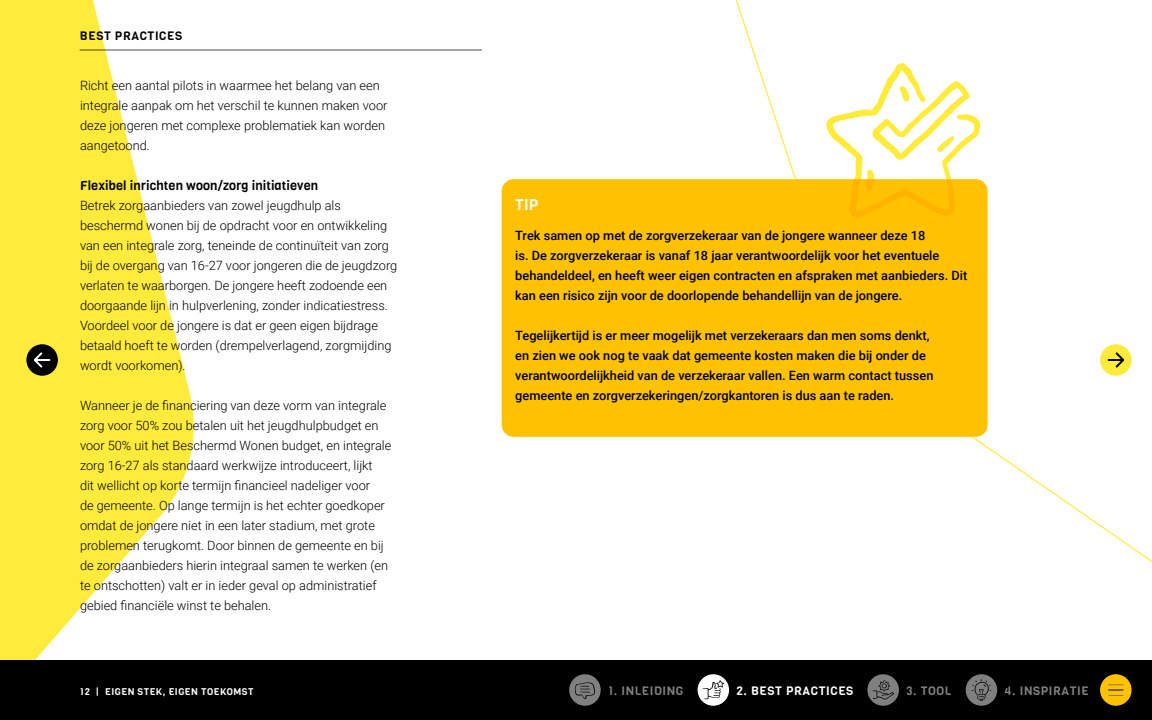
<style>
.page{position:relative;width:1152px;height:720px;background:#fff}
.page>*{position:absolute;margin:0;border:0;box-sizing:border-box;transform-origin:0 0}
.t1{font:15.2px "Viga";color:#fff}
.t2{font:300 12.8px/20px "Roboto";color:#000}
.t3{font:500 12.8px/20px "Roboto";color:#000}
.t4{font:12.8px "Viga";letter-spacing:.01em;color:#000}
.t5{font:12px "Viga";letter-spacing:.05em;color:#808080}
.t6{font:12px "Viga";letter-spacing:.05em;color:#fff}
.t7{font:12px "Viga";letter-spacing:.05em;color:#000}
.t8{font:9.6px "Viga";letter-spacing:.05em;color:#fff}
</style>
<div class="page">
<svg style="left:0;top:0;width:200px;height:660px;fill:#ffeb3b"></svg>
<div style="left:26px;top:344px;width:32px;height:32px;background:#000;border-radius:50%"></div>
<svg style="left:33px;top:352px;width:16px;height:16px"></svg>
<div style="left:1100px;top:344px;width:32px;height:32px;background:#ffeb3b;border-radius:50%"></div>
<svg style="left:1109px;top:352px;width:16px;height:16px"></svg>
<hr style="left:80px;top:50px;width:402px;height:1px;background:#000">
<div style="left:502px;top:179px;width:486px;height:258px;background:#ffc200;border-radius:12px"></div>
<svg style="left:826px;top:63px;width:154px;height:154px"></svg>
<div style="left:0;top:660px;width:1152px;height:60px;background:#000"></div>
<div style="left:569px;top:674px;width:32px;height:32px;background:#808080;border-radius:50%"></div>
<svg style="left:575px;top:682px;width:20px;height:17px"></svg>
<div style="left:698px;top:674px;width:31px;height:32px;background:#fff;border-radius:50%"></div>
<svg style="left:703px;top:680px;width:21px;height:19px"></svg>
<div style="left:867px;top:674px;width:32px;height:32px;background:#808080;border-radius:50%"></div>
<svg style="left:873px;top:681px;width:21px;height:19px"></svg>
<div style="left:966px;top:674px;width:31px;height:32px;background:#808080;border-radius:50%"></div>
<svg style="left:972px;top:679px;width:19px;height:22px"></svg>
<div style="left:1100px;top:674px;width:32px;height:32px;background:#ffc200;border-radius:50%"></div>
<svg style="left:1108px;top:684px;width:16px;height:7px"></svg>
<hr style="left:1106px;top:694px;width:20px;height:2px;background:#000;opacity:.75">
<p class="t7" style="left:80px;top:28px;width:104px">BEST PRACTICES</p>
<p class="t2" style="left:80px;top:75px;width:309px">Richt een aantal pilots in waarmee het belang van een integrale aanpak om het verschil te kunnen maken voor deze jongeren met complexe problematiek kan worden aangetoond.</p>
<p class="t4" style="left:80px;top:177px;width:240px">Flexibel inrichten woon/zorg initiatieven</p>
<p class="t2" style="left:80px;top:195px;width:319px">Betrek zorgaanbieders van zowel jeugdhulp als beschermd wonen bij de opdracht voor en ontwikkeling van een integrale zorg, teneinde de continuïteit van zorg bij de overgang van 16-27 voor jongeren die de jeugdzorg verlaten te waarborgen. De jongere heeft zodoende een doorgaande lijn in hulpverlening, zonder indicatiestress.<br>Voordeel voor de jongere is dat er geen eigen bijdrage betaald hoeft te worden (drempelverlagend, zorgmijding wordt voorkomen).</p>
<p class="t2" style="left:80px;top:395px;width:313px">Wanneer je de financiering van deze vorm van integrale zorg voor 50% zou betalen uit het jeugdhulpbudget en voor 50% uit het Beschermd Wonen budget, en integrale zorg 16-27 als standaard werkwijze introduceert, lijkt<br>dit wellicht op korte termijn financieel nadeliger voor<br>de gemeente. Op lange termijn is het echter goedkoper omdat de jongere niet in een later stadium, met grote problemen terugkomt. Door binnen de gemeente en bij de zorgaanbieders hierin integraal samen te werken (en te ontschotten) valt er in ieder geval op administratief gebied financiële winst te behalen.</p>
<p class="t1" style="left:515px;top:195px;width:25px">TIP</p>
<p class="t3" style="left:515px;top:225px;width:454px">Trek samen op met de zorgverzekeraar van de jongere wanneer deze 18<br>is. De zorgverzekeraar is vanaf 18 jaar verantwoordelijk voor het eventuele behandeldeel, en heeft weer eigen contracten en afspraken met aanbieders. Dit kan een risico zijn voor de doorlopende behandellijn van de jongere.</p>
<p class="t3" style="left:515px;top:325px;width:420px">Tegelijkertijd is er meer mogelijk met verzekeraars dan men soms denkt, en zien we ook nog te vaak dat gemeente kosten maken die bij onder de verantwoordelijkheid van de verzekeraar vallen. Een warm contact tussen gemeente en zorgverzekeringen/zorgkantoren is dus aan te raden.</p>
<p class="t8" style="left:80px;top:685px;width:175px">12 | EIGEN STEK, EIGEN TOEKOMST</p>
<p class="t5" style="left:608px;top:683px;width:77px">1. INLEIDING</p>
<p class="t6" style="left:736px;top:683px;width:118px">2. BEST PRACTICES</p>
<p class="t5" style="left:906px;top:683px;width:47px">3. TOOL</p>
<p class="t5" style="left:1005px;top:683px;width:86px">4. INSPIRATIE</p>
</div>
